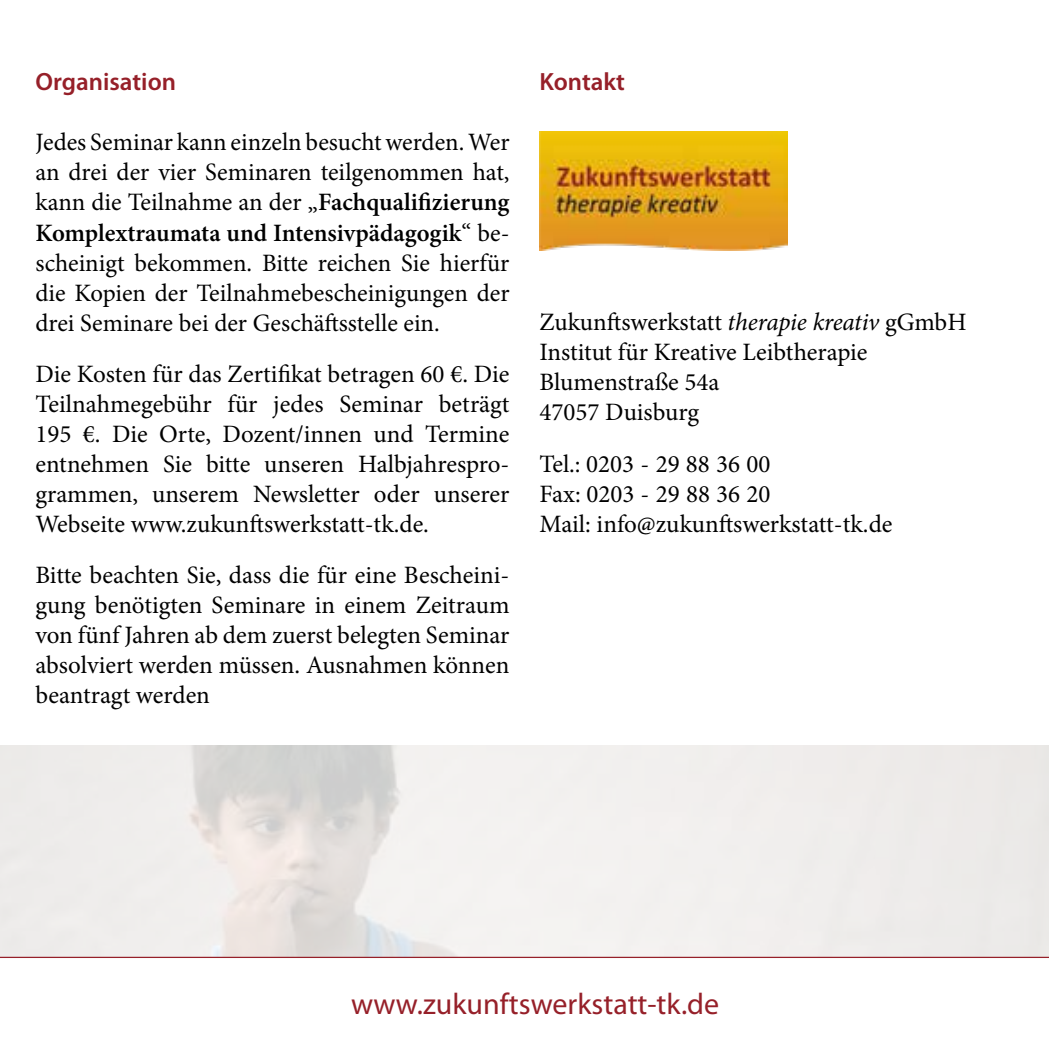
<style>
.page{position:relative;width:1049px;height:1049px;background:#fff}
.page>*{position:absolute;margin:0;border:0;box-sizing:border-box;transform-origin:0 0}
.t1{font:30px "Myriad Pro";color:#962029}
.t2{font:25px/30px "Minion Pro";color:#000;text-align:justify}
.t3{font:600 25px "Myriad Pro";color:#962029}
.s1{font-weight:600}
.s2{font-style:italic}
</style>
<div class="page">
<img style="left:539px;top:131px;width:248px;height:119px">
<hr style="left:0;top:957px;width:1049px;height:1px;background:#962029">
<p class="t3" style="left:35px;top:65px;width:142px">Organisation</p>
<p class="t3" style="left:539px;top:65px;width:87px">Kontakt</p>
<p class="t2" style="left:35px;top:128px;width:476px">Jedes Seminar kann einzeln besucht werden. Wer an drei der vier Seminaren teilgenommen hat, kann die Teilnahme an der „<span class="s1">Fachqualifizierung Komplextraumata und Intensivpädagogik</span>“ be&shy;scheinigt bekommen. Bitte reichen Sie hierfür die Kopien der Teilnahmebescheinigungen der drei Seminare bei der Geschäftsstelle ein.</p>
<p class="t2" style="left:35px;top:359px;width:476px">Die Kosten für das Zertifikat betragen 60 €. Die Teilnahmegebühr für jedes Seminar beträgt 195 €. Die Orte, Dozent/innen und Termine entnehmen Sie bitte unseren Halbjahrespro&shy;grammen, unserem Newsletter oder unserer Webseite www.zukunftswerkstatt-tk.de.</p>
<p class="t2" style="left:35px;top:560px;width:476px">Bitte beachten Sie, dass die für eine Bescheini&shy;gung benötigten Seminare in einem Zeitraum von fünf Jahren ab dem zuerst belegten Seminar absolviert werden müssen. Ausnahmen können beantragt werden</p>
<p class="t2" style="left:539px;top:307px;width:428px;text-align:left">Zukunftswerkstatt <span class="s2">therapie kreativ</span> gGmbH<br>Institut für Kreative Leibtherapie<br>Blumenstraße 54a<br>47057 Duisburg</p>
<p class="t2" style="left:539px;top:449px;width:354px;text-align:left">Tel.: 0203 - 29 88 36 00<br>Fax: 0203 - 29 88 36 20<br>Mail: info@zukunftswerkstatt-tk.de</p>
<p class="t1" style="left:351px;top:985px;width:370px">www.zukunftswerkstatt-tk.de</p>
</div>
